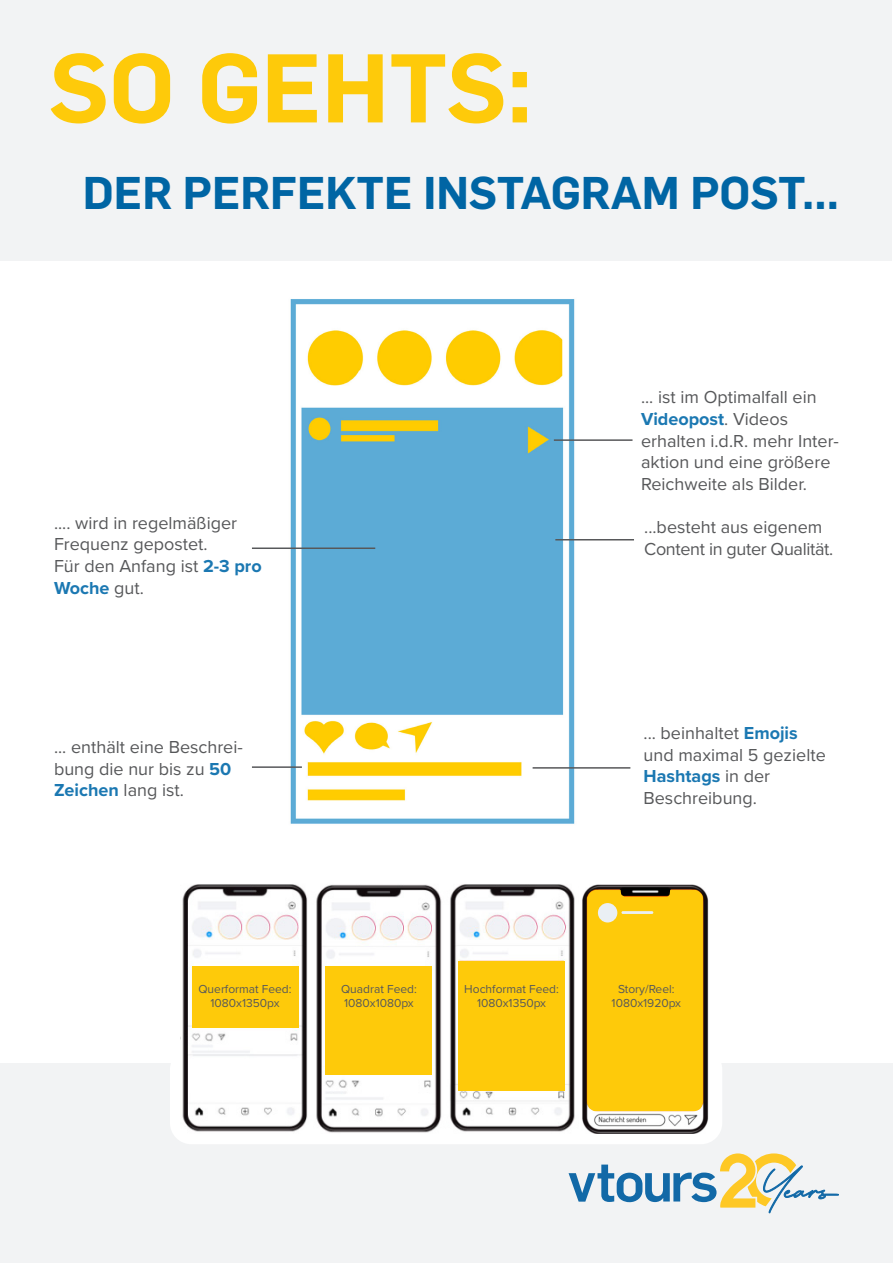
<style>
.page{position:relative;width:893px;height:1263px;background:#fff}
.page>*{position:absolute;margin:0;border:0;box-sizing:border-box;transform-origin:0 0}
.t1{font:600 95.55px "Flama";color:#feca0a}
.t2{font:600 45px "Flama";color:#0065a4}
.t3{font:18px/21.6px "Proxima Nova";color:#57585a}
.t4{font:18px/21.6px "Proxima Nova";letter-spacing:-.02em;color:#57585a}
.t5{font:12px "Proxima Nova";color:#57585a}
.s1{font-weight:700;color:#1b78b2}
</style>
<div class="page">
<div style="left:0;top:1063px;width:893px;height:200px;background:#f2f3f4"></div>
<div style="left:1px;top:0;width:891px;height:260px;background:#f2f3f4"></div>
<svg style="left:569px;top:1153px;width:270px;height:60px"></svg>
<img style="left:290px;top:299px;width:405px;height:586px">
<div style="left:170px;top:1048px;width:552px;height:96px;background:#fff;border-radius:21px"></div>
<img style="left:182px;top:877px;width:397px;height:256px">
<img style="left:582px;top:885px;width:127px;height:249px">
<div style="left:192px;top:966px;width:107px;height:61px;background:#feca0a"></div>
<div style="left:325px;top:966px;width:107px;height:108px;background:#feca0a"></div>
<div style="left:458px;top:960px;width:107px;height:130px;background:#feca0a"></div>
<div style="left:587px;top:890px;width:116px;height:221px;background:#feca0a"></div>
<div style="left:598px;top:903px;width:19px;height:19px;background:#eaeff4;border-radius:50%"></div>
<hr style="left:621px;top:911px;width:32px;height:3px;background:#eaeff4">
<hr style="left:554px;top:439px;width:78px;height:2px;background:#57585a">
<hr style="left:533px;top:767px;width:97px;height:2px;background:#57585a">
<hr style="left:252px;top:547px;width:123px;height:2px;background:#57585a">
<hr style="left:555px;top:539px;width:79px;height:1px;background:#57585a">
<hr style="left:252px;top:766px;width:50px;height:2px;background:#57585a">
<p class="t1" style="left:49px;top:19px;width:485px">SO GEHTS:</p>
<p class="t2" style="left:83px;top:160px;width:758px">DER PERFEKTE INSTAGRAM POST...</p>
<p class="t3" style="left:54px;top:511px;width:185px">.... wird in regelmäßiger<br>Frequenz gepostet.</p>
<p class="t3" style="left:54px;top:554px;width:209px">Für den Anfang ist <span class="s1">2-3 pro<br>Woche</span> gut.</p>
<p class="t3" style="left:54px;top:735px;width:190px">... enthält eine Beschrei&shy;bung die nur bis zu <span class="s1">50<br>Zeichen</span> lang ist.</p>
<p class="t3" style="left:641px;top:386px;width:177px">... ist im Optimalfall ein<br><span class="s1">Videopost</span>. Videos</p>
<p class="t3" style="left:641px;top:429px;width:199px">erhalten i.d.R. mehr Inter&shy;aktion und eine größere<br>Reichweite als Bilder.</p>
<p class="t4" style="left:644px;top:515px;width:191px">...besteht aus eigenem<br>Content in guter Qualität.</p>
<p class="t3" style="left:643px;top:722px;width:184px">... beinhaltet <span class="s1">Emojis </span>und maximal 5 gezielte<br><span class="s1">Hashtags</span> in der</p>
<p class="t3" style="left:643px;top:786px;width:115px">Beschreibung.</p>
<p class="t5" style="left:198px;top:980px;width:95px">Querformat Feed:</p>
<p class="t5" style="left:210px;top:994px;width:71px">1080x1350px</p>
<p class="t5" style="left:341px;top:980px;width:77px">Quadrat Feed:</p>
<p class="t5" style="left:344px;top:994px;width:71px">1080x1080px</p>
<p class="t5" style="left:464px;top:980px;width:96px">Hochformat Feed:</p>
<p class="t5" style="left:477px;top:994px;width:71px">1080x1350px</p>
<p class="t5" style="left:618px;top:980px;width:58px">Story/Reel:</p>
<p class="t5" style="left:612px;top:994px;width:71px">1080x1920px</p>
</div>
